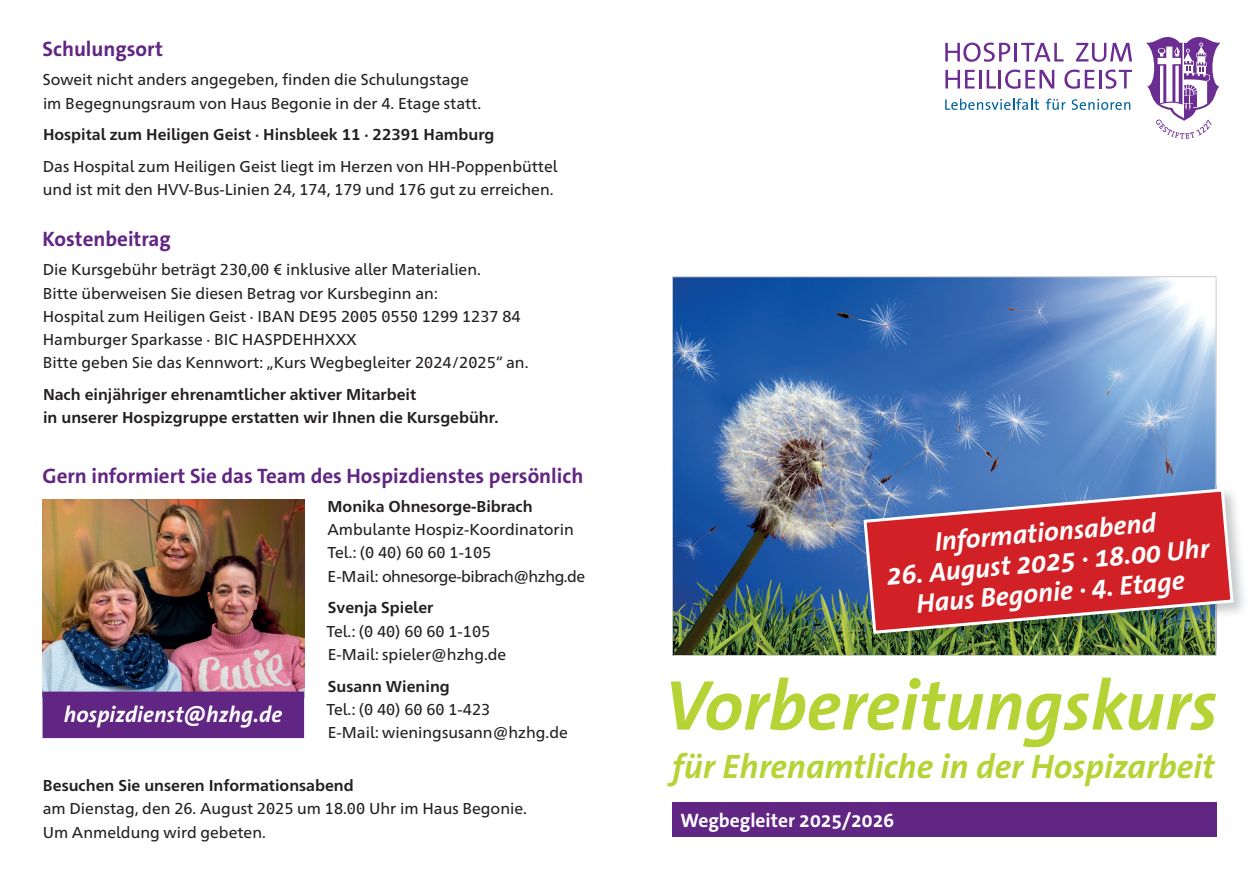
<style>
.page{position:relative;width:1259px;height:893px;background:#fff}
.page>*{position:absolute;margin:0;border:0;box-sizing:border-box;transform-origin:0 0}
.t1{font:italic 700 71.25px "The Sans C5";color:#b6d335}
.t2{font:italic 700 34.2px "The Sans C5";color:#b6d335}
.t3{font:italic 700 27px/30px "The Sans C5";color:#fff;text-align:center}
.t4{font:italic 700 22.5px "The Sans C5";color:#fff}
.t5{font:700 21px "The Sans C5";color:#612583}
.t6{font:700 19.5px "The Sans C5";color:#fff}
.t7{font:15.75px/23.2px "Frutiger Neue 1450 Pro";color:#231f20}
.t8{font:700 15.75px/23.2px "Frutiger Neue 1450 Pro";color:#231f20}
</style>
<div class="page">
<img style="left:43px;top:500px;width:261px;height:192px">
<div style="left:672px;top:803px;width:544px;height:34px;background:#612583"></div>
<img style="left:672px;top:276px;width:544px;height:380px">
<img style="left:860px;top:485px;width:384px;height:164px">
<img style="left:1215px;top:485px;width:1px;height:164px">
<svg style="left:862px;top:487px;width:373px;height:148px;background:#b6444a"></svg>
<div style="left:43px;top:692px;width:261px;height:46px;background:#612583"></div>
<svg style="left:1146px;top:37px;width:74px;height:102px"></svg>
<svg style="left:945px;top:43px;width:65px;height:19px"></svg>
<hr style="left:1014px;top:43px;width:3px;height:19px;background:#6b2d91">
<svg style="left:1021px;top:43px;width:42px;height:19px"></svg>
<svg style="left:1076px;top:43px;width:56px;height:19px"></svg>
<svg style="left:945px;top:70px;width:51px;height:18px"></svg>
<hr style="left:998px;top:70px;width:3px;height:18px;background:#6b2d91">
<svg style="left:1005px;top:70px;width:49px;height:19px"></svg>
<svg style="left:1064px;top:70px;width:68px;height:19px"></svg>
<svg style="left:945px;top:99px;width:94px;height:11px"></svg>
<svg style="left:1045px;top:99px;width:20px;height:11px"></svg>
<svg style="left:1071px;top:99px;width:59px;height:11px"></svg>
<h3 class="t5" style="left:43px;top:35px;width:122px">Schulungsort</h3>
<p class="t7" style="left:43px;top:67px;width:440px">Soweit nicht anders angegeben, finden die Schulungstage im Begegnungsraum von Haus Begonie in der 4. Etage statt.</p>
<p class="t8" style="left:43px;top:122px;width:453px">Hospital zum Heiligen Geist · Hinsbleek 11 · 22391 Hamburg</p>
<p class="t7" style="left:43px;top:154px;width:516px">Das Hospital zum Heiligen Geist liegt im Herzen von HH-Poppenbüttel und ist mit den HVV-Bus-Linien 24, 174, 179 und 176 gut zu erreichen.</p>
<h3 class="t5" style="left:43px;top:226px;width:130px">Kostenbeitrag</h3>
<p class="t7" style="left:43px;top:257px;width:487px">Die Kursgebühr beträgt 230,00 € inklusive aller Materialien.<br>Bitte überweisen Sie diesen Betrag vor Kursbeginn an:<br>Hospital zum Heiligen Geist · IBAN DE95 2005 0550 1299 1237 84<br>Hamburger Sparkasse · BIC HASPDEHHXXX<br>Bitte geben Sie das Kennwort: „Kurs Wegbegleiter 2024/2025“ an.</p>
<p class="t8" style="left:43px;top:382px;width:457px">Nach einjähriger ehrenamtlicher aktiver Mitarbeit<br>in unserer Hospizgruppe erstatten wir Ihnen die Kursgebühr.</p>
<h3 class="t5" style="left:43px;top:462px;width:542px">Gern informiert Sie das Team des Hospizdienstes persönlich</h3>
<p class="t8" style="left:327px;top:494px;width:207px">Monika Ohnesorge-Bibrach</p>
<p class="t7" style="left:327px;top:517px;width:259px">Ambulante Hospiz-Koordinatorin<br>Tel.: (0 40) 60 60 1-105<br>E-Mail: ohnesorge-bibrach@hzhg.de</p>
<p class="t8" style="left:328px;top:595px;width:107px">Svenja Spieler</p>
<p class="t7" style="left:326px;top:618px;width:181px">Tel.: (0 40) 60 60 1-105<br>E-Mail: spieler@hzhg.de</p>
<p class="t8" style="left:328px;top:673px;width:123px">Susann Wiening</p>
<p class="t7" style="left:326px;top:696px;width:243px">Tel.: (0 40) 60 60 1-423<br>E-Mail: wieningsusann@hzhg.de</p>
<p class="t8" style="left:43px;top:773px;width:312px">Besuchen Sie unseren Informationsabend</p>
<p class="t7" style="left:43px;top:796px;width:486px">am Dienstag, den 26. August 2025 um 18.00 Uhr im Haus Begonie.<br>Um Anmeldung wird gebeten.</p>
<h3 class="t4" style="left:64px;top:700px;width:220px">hospizdienst@hzhg.de</h3>
<h3 class="t3" style="left:933px;top:527px;width:223px;rotate:-5deg">Informationsabend</h3>
<h3 class="t3" style="left:885px;top:561px;width:325px;rotate:-5deg">26. August 2025 · 18.00 Uhr<br>Haus Begonie · 4. Etage</h3>
<h1 class="t1" style="left:664px;top:660px;width:554px">Vorbereitungskurs</h1>
<h2 class="t2" style="left:672px;top:744px;width:544px">für Ehrenamtliche in der Hospizarbeit</h2>
<p class="t6" style="left:680px;top:808px;width:215px">Wegbegleiter 2025/2026</p>
</div>
